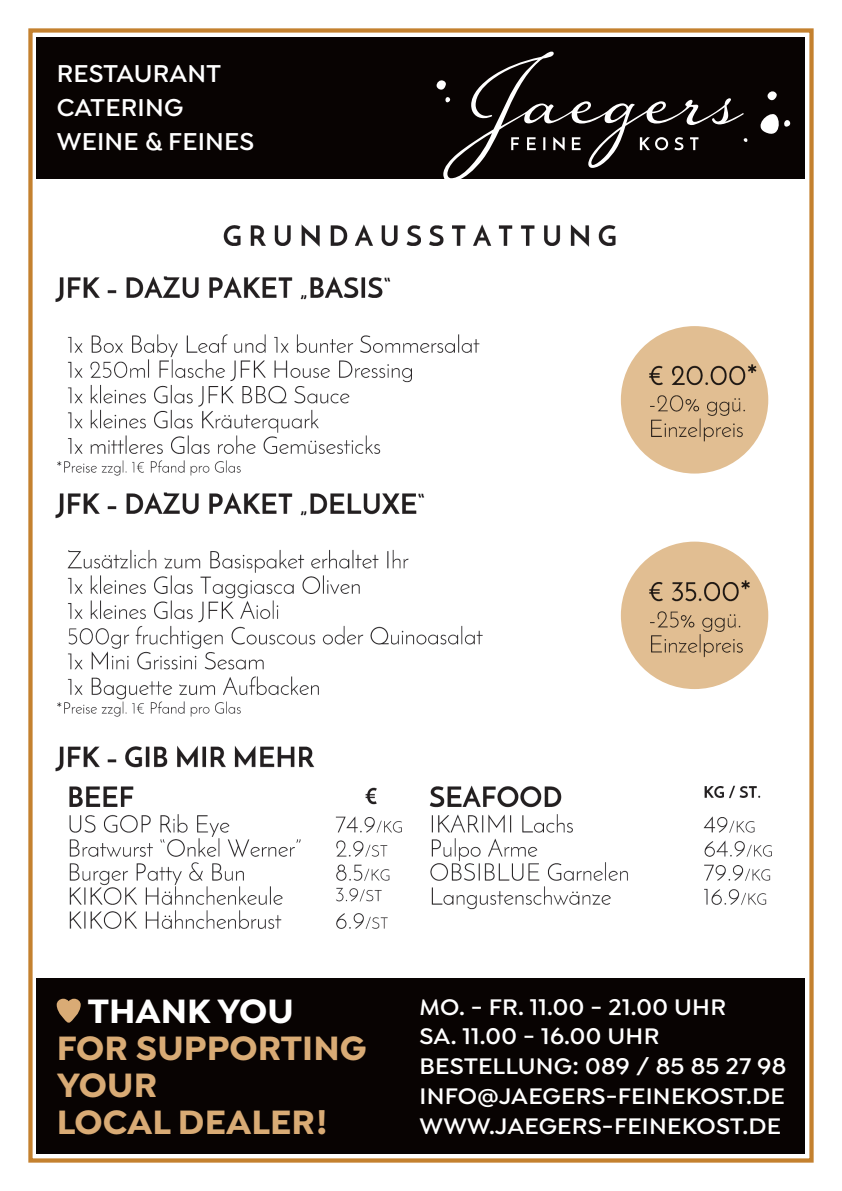
<style>
.page{position:relative;width:842px;height:1191px;background:#fff}
.page>*{position:absolute;margin:0;border:0;box-sizing:border-box;transform-origin:0 0}
.t1{font:700 36px/37px "Isidora Sans";letter-spacing:.005em;color:#d9ab75}
.t2{font:700 36px "Isidora Sans";letter-spacing:.005em;color:#fff}
.t3{font:600 26px/34px "Isidora Sans";letter-spacing:.01em;color:#fff}
.t4{font:600 24px/29.8px "Isidora Sans";letter-spacing:.01em;color:#fff}
</style>
<div class="page">
<div style="left:28px;top:28px;width:786px;height:1134px;border:4px solid #c4812f"></div>
<div style="left:37px;top:37px;width:768px;height:142px;background:#080302"></div>
<svg style="left:437px;top:52px;width:353px;height:127px"></svg>
<div style="left:37px;top:978px;width:768px;height:176px;background:#080302"></div>
<svg style="left:57px;top:998px;width:24px;height:25px"></svg>
<img style="left:55px;top:224px;width:717px;height:705px">
<div style="left:621px;top:326px;width:147px;height:147px;background:#e1be92;border-radius:50%"></div>
<div style="left:621px;top:541px;width:147px;height:148px;background:#e1be92;border-radius:50%"></div>
<p class="t3" style="left:57px;top:56px;width:199px">RESTAURANT<br>CATERING<br>WEINE &amp; FEINES</p>
<h1 class="t2" style="left:88px;top:988px;width:74px">THANK</h1>
<h1 class="t2" style="left:217px;top:988px;width:74px">YOU</h1>
<h1 class="t1" style="left:57px;top:1029px;width:125px">FOR SUPP</h1>
<h1 class="t1" style="left:230px;top:1029px;width:51px">ORTING</h1>
<h1 class="t1" style="left:57px;top:1066px;width:75px">YOUR<br>LOCAL</h1>
<h1 class="t1" style="left:178px;top:1103px;width:49px">DEALER</h1>
<h1 class="t1" style="left:317px;top:1103px;width:12px">!</h1>
<p class="t4" style="left:420px;top:991px;width:368px">MO. - FR. 11.00 - 21.00 UHR<br>SA. 11.00 - 16.00 UHR<br>BESTELLUNG: 089 / 85 85 27 98<br>INFO@JAEGERS-FEINEKOST.DE<br>WWW</p>
<p class="t4" style="left:489px;top:1111px;width:294px">.JAEGERS-FEINEKOST.DE</p>
</div>
